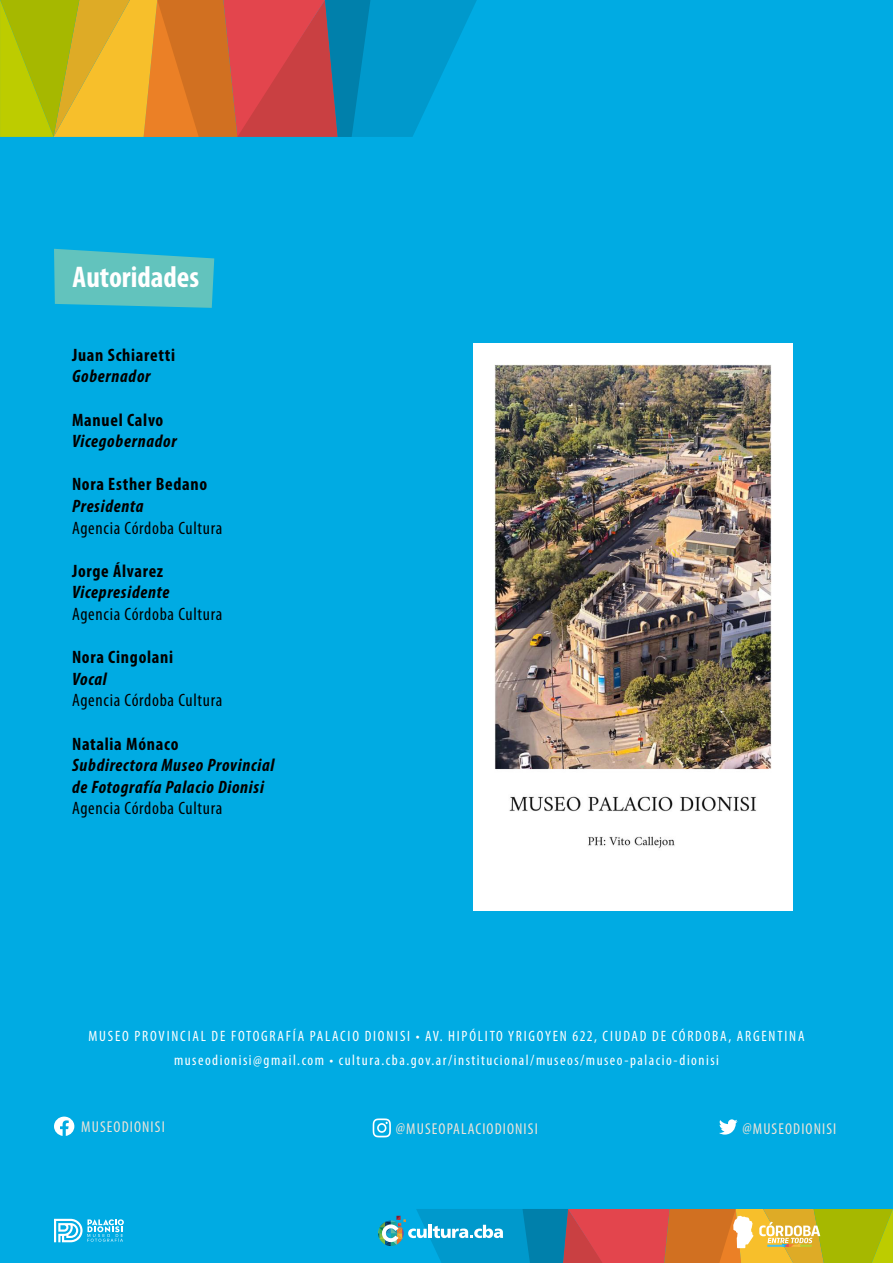
<style>
.page{position:relative;width:893px;height:1263px;background:#fff}
.page>*{position:absolute;margin:0;border:0;box-sizing:border-box;transform-origin:0 0}
.t1{font:700 condensed 30px "Myriad Pro";color:#fff}
.t2{font:italic 700 condensed 18px "Myriad Pro";letter-spacing:.04em;color:#000}
.t3{font:condensed 18px "Myriad Pro";letter-spacing:.04em;color:#000}
.t4{font:700 condensed 18px "Myriad Pro";letter-spacing:.04em;color:#000}
.t5{font:condensed 15.75px "Myriad Pro";letter-spacing:.07em;color:#eee4d9}
.t6{font:condensed 15px "Myriad Pro";letter-spacing:.12em;color:#fff}
.t7{font:condensed 15px "Myriad Pro";letter-spacing:.1em;color:#fff}
</style>
<div class="page">
<div style="left:0;top:131px;width:893px;height:1089px;background:#00abe3"></div>
<div style="left:0;top:1209px;width:893px;height:54px;background:#00abe3"></div>
<svg style="left:54px;top:249px;width:160px;height:59px"></svg>
<svg style="left:54px;top:1219px;width:70px;height:23px"></svg>
<svg style="left:378px;top:1209px;width:515px;height:54px"></svg>
<div style="left:0;top:0;width:893px;height:137px;background:#00abe3"></div>
<svg style="left:0;top:0;width:477px;height:137px"></svg>
<svg style="left:719px;top:1119px;width:19px;height:15px"></svg>
<svg style="left:373px;top:1118px;width:18px;height:19px"></svg>
<svg style="left:54px;top:1116px;width:20px;height:20px"></svg>
<img style="left:473px;top:343px;width:319px;height:567px">
<p class="t1" style="left:73px;top:258px;width:128px">Autoridades</p>
<p class="t4" style="left:72px;top:343px;width:105px">Juan Schiaretti</p>
<p class="t2" style="left:72px;top:365px;width:80px">Gobernador</p>
<p class="t4" style="left:72px;top:408px;width:93px">Manuel Calvo</p>
<p class="t2" style="left:72px;top:430px;width:106px">Vicegobernador</p>
<p class="t4" style="left:72px;top:473px;width:137px">Nora Esther Bedano</p>
<p class="t2" style="left:72px;top:495px;width:73px">Presidenta</p>
<p class="t3" style="left:72px;top:517px;width:152px">Agencia Córdoba Cultura</p>
<p class="t4" style="left:72px;top:559px;width:93px">Jorge Álvarez</p>
<p class="t2" style="left:72px;top:581px;width:99px">Vicepresidente</p>
<p class="t3" style="left:72px;top:603px;width:152px">Agencia Córdoba Cultura</p>
<p class="t4" style="left:72px;top:646px;width:103px">Nora Cingolani</p>
<p class="t2" style="left:72px;top:667px;width:36px">Vocal</p>
<p class="t3" style="left:72px;top:689px;width:152px">Agencia Córdoba Cultura</p>
<p class="t4" style="left:72px;top:732px;width:108px">Natalia Mónaco</p>
<p class="t2" style="left:72px;top:754px;width:204px">Subdirectora Museo Provincial</p>
<p class="t2" style="left:72px;top:775px;width:193px">de Fotografía Palacio Dionisi</p>
<p class="t3" style="left:72px;top:797px;width:152px">Agencia Córdoba Cultura</p>
<p class="t6" style="left:88px;top:1027px;width:718px">MUSEO PROVINCIAL DE FOTOGRAFÍA PALACIO DIONISI • AV. HIPÓLITO YRIGOYEN 622, CIUDAD DE CÓRDOBA, ARGENTINA</p>
<p class="t7" style="left:174px;top:1051px;width:546px">museodionisi@gmail.com • cultura.cba.gov.ar/institucional/museos/museo-palacio-dionisi</p>
<p class="t5" style="left:81px;top:1117px;width:85px">MUSEODIONISI</p>
<p class="t5" style="left:396px;top:1119px;width:143px">@MUSEOPALACIODIONISI</p>
<p class="t5" style="left:742px;top:1119px;width:95px">@MUSEODIONISI</p>
</div>
